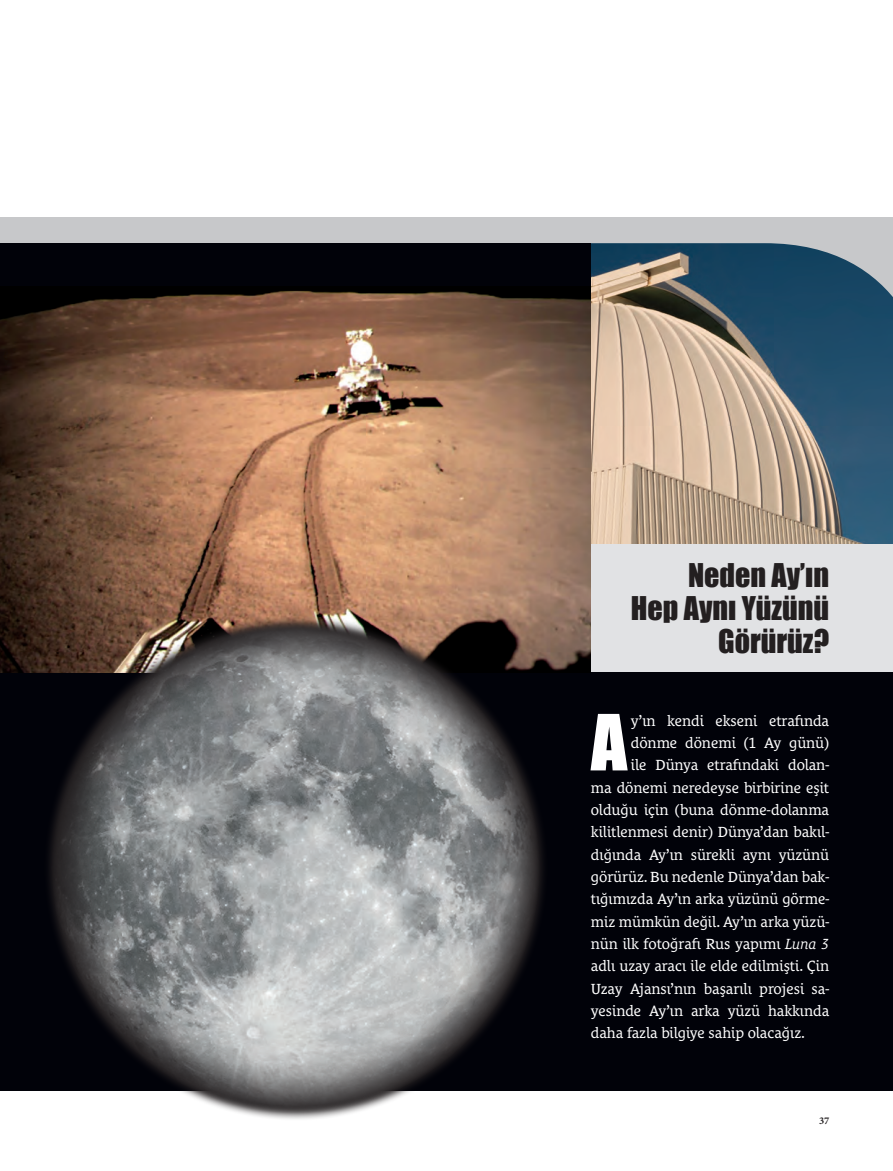
<style>
.page{position:relative;width:893px;height:1171px;background:#fff}
.page>*{position:absolute;margin:0;border:0;box-sizing:border-box;transform-origin:0 0}
.t1{font:71.4px "Impact";color:#fff}
.t2{font:30px/33px "Impact";color:#231f20;text-align:right}
.t3{font:15px "Le Monde Courrier Pro";letter-spacing:-.005em;color:#fff}
.t4{font:700 10.35px "Minion Pro";color:#231f20}
.s1{font-style:italic}
</style>
<div class="page">
<div style="left:0;top:218px;width:892px;height:872px;background:#c7c8ca"></div>
<img style="left:591px;top:243px;width:301px;height:301px">
<div style="left:0;top:672px;width:892px;height:418px;background:#010209"></div>
<div style="left:591px;top:544px;width:301px;height:128px;background:#e1e2e4"></div>
<img style="left:0;top:286px;width:591px;height:386px">
<svg style="left:43px;top:615px;width:505px;height:504px"></svg>
<div style="left:50px;top:622px;width:492px;height:492px;background:#231f20;opacity:.75"></div>
<div style="left:0;top:243px;width:591px;height:43px;background:#010209"></div>
<h2 class="t2" style="left:631px;top:558px;width:200px">Neden Ay’ın<br>Hep Aynı Yüzünü<br>Görürüz?</h2>
<h1 class="t1" style="left:591px;top:687px;width:38px">A</h1>
<p class="t3" style="left:630px;top:708px;width:200px">y’ın kendi ekseni etrafında</p>
<p class="t3" style="left:630px;top:730px;width:200px">dönme dönemi (1 Ay günü)</p>
<p class="t3" style="left:630px;top:753px;width:200px">ile Dünya etrafındaki dolan-</p>
<p class="t3" style="left:591px;top:775px;width:240px">ma dönemi neredeyse birbirine eşit</p>
<p class="t3" style="left:591px;top:797px;width:240px">olduğu için (buna dönme-dolanma</p>
<p class="t3" style="left:591px;top:820px;width:240px">kilitlenmesi denir) Dünya’dan bakıl-</p>
<p class="t3" style="left:591px;top:842px;width:240px">dığında Ay’ın sürekli aynı yüzünü</p>
<p class="t3" style="left:591px;top:864px;width:240px">görürüz. Bu nedenle Dünya’dan bak-</p>
<p class="t3" style="left:591px;top:887px;width:240px">tığımızda Ay’ın arka yüzünü görme-</p>
<p class="t3" style="left:591px;top:909px;width:240px">miz mümkün değil. Ay’ın arka yüzü-</p>
<p class="t3" style="left:591px;top:931px;width:240px">nün ilk fotoğrafı Rus yapımı <span class="s1">Luna 3</span></p>
<p class="t3" style="left:591px;top:954px;width:240px">adlı uzay aracı ile elde edilmişti. Çin</p>
<p class="t3" style="left:591px;top:976px;width:240px">Uzay Ajansı’nın başarılı projesi sa-</p>
<p class="t3" style="left:591px;top:998px;width:240px">yesinde Ay’ın arka yüzü hakkında</p>
<p class="t3" style="left:591px;top:1021px;width:216px">daha fazla bilgiye sahip olacağız.</p>
<p class="t4" style="left:819px;top:1112px;width:12px">37</p>
</div>
